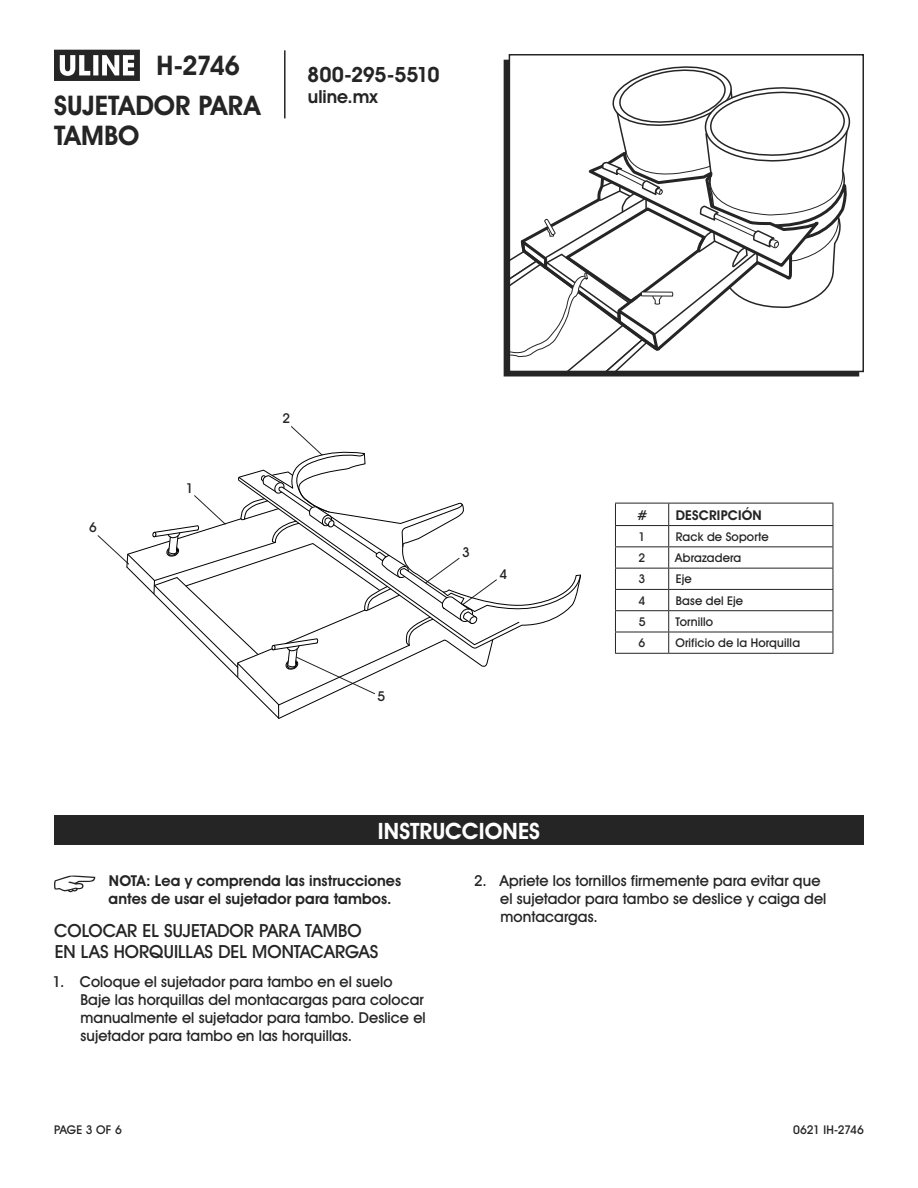
<style>
.page{position:relative;width:918px;height:1188px;background:#fff}
.page>*{position:absolute;margin:0;border:0;box-sizing:border-box;transform-origin:0 0}
.t1{font:700 27px/39.9px "Uline Two Knine";color:#252525}
.t2{font:700 22.5px "Uline Two Knine";color:#fff}
.t3{font:700 21px "Uline Two Knine";letter-spacing:-.02em;color:#252525}
.t4{font:18px/21.6px "Uline Two Knine";color:#252525}
.t5{font:700 18px "Uline Two Knine";color:#252525}
.t6{font:15px/18px "Uline Two Knine";letter-spacing:.005em;color:#252525}
.t7{font:700 15px/18px "Uline Two Knine";letter-spacing:.005em;color:#252525}
.t8{font:700 13.5px "Uline Two Knine";letter-spacing:.015em;color:#252525}
.t9{font:13.5px "Uline Two Knine";color:#242426}
.t10{font:12px "Uline Two Knine";letter-spacing:.015em;color:#252525}
.t11{font:12px "Uline Two Knine";letter-spacing:-.02em;color:#252525}
</style>
<div class="page">
<hr style="left:284px;top:50px;width:2px;height:68px;background:#252525">
<svg style="left:54px;top:50px;width:86px;height:31px"></svg>
<svg style="left:512px;top:66px;width:339px;height:303px"></svg>
<div style="left:509px;top:54px;width:355px;height:318px;border:2px solid #252525"></div>
<div style="left:54px;top:815px;width:810px;height:30px;background:#252525"></div>
<svg style="left:54px;top:875px;width:41px;height:17px"></svg>
<svg style="left:97px;top:426px;width:484px;height:293px"></svg>
<hr style="left:615px;top:503px;width:54px;height:1px;background:#252525">
<hr style="left:669px;top:503px;width:164px;height:1px;background:#252525">
<hr style="left:615px;top:525px;width:54px;height:1px;background:#252525">
<hr style="left:669px;top:525px;width:164px;height:1px;background:#252525">
<hr style="left:615px;top:546px;width:54px;height:1px;background:#252525">
<hr style="left:669px;top:546px;width:164px;height:1px;background:#252525">
<hr style="left:615px;top:568px;width:54px;height:1px;background:#252525">
<hr style="left:669px;top:568px;width:164px;height:1px;background:#252525">
<hr style="left:615px;top:589px;width:54px;height:1px;background:#252525">
<hr style="left:669px;top:589px;width:164px;height:1px;background:#252525">
<hr style="left:615px;top:610px;width:54px;height:1px;background:#252525">
<hr style="left:669px;top:610px;width:164px;height:1px;background:#252525">
<hr style="left:615px;top:632px;width:54px;height:1px;background:#252525">
<svg style="left:615px;top:503px;width:1px;height:150px"></svg>
<hr style="left:669px;top:632px;width:164px;height:1px;background:#252525">
<svg style="left:668px;top:503px;width:1px;height:150px"></svg>
<svg style="left:833px;top:503px;width:1px;height:150px"></svg>
<hr style="left:615px;top:653px;width:54px;height:1px;background:#252525">
<hr style="left:669px;top:653px;width:164px;height:1px;background:#252525">
<h1 class="t1" style="left:54px;top:45px;width:208px;text-indent:103px">H-2746<br>SUJETADOR PARA</h1>
<h1 class="t1" style="left:54px;top:115px;width:87px">TAMBO</h1>
<h3 class="t3" style="left:307px;top:62px;width:134px">800-295-5510</h3>
<p class="t5" style="left:308px;top:86px;width:71px">uline.mx</p>
<p class="t9" style="left:89px;top:519px;width:9px">6</p>
<p class="t9" style="left:186px;top:479px;width:9px">1</p>
<p class="t9" style="left:283px;top:410px;width:9px">2</p>
<p class="t9" style="left:377px;top:688px;width:9px">5</p>
<p class="t9" style="left:462px;top:544px;width:9px">3</p>
<p class="t9" style="left:499px;top:566px;width:9px">4</p>
<p class="t8" style="left:637px;top:507px;width:12px">#</p>
<p class="t8" style="left:676px;top:507px;width:88px">DESCRIPCIÓN</p>
<p class="t10" style="left:639px;top:529px;width:8px">1</p>
<p class="t10" style="left:676px;top:529px;width:95px">Rack de Soporte</p>
<p class="t10" style="left:639px;top:550px;width:8px">2</p>
<p class="t10" style="left:675px;top:550px;width:68px">Abrazadera</p>
<p class="t10" style="left:639px;top:572px;width:8px">3</p>
<p class="t10" style="left:676px;top:572px;width:18px">Eje</p>
<p class="t10" style="left:638px;top:593px;width:8px">4</p>
<p class="t10" style="left:676px;top:593px;width:69px">Base del Eje</p>
<p class="t10" style="left:639px;top:614px;width:8px">5</p>
<p class="t10" style="left:675px;top:614px;width:39px">Tornillo</p>
<p class="t10" style="left:639px;top:636px;width:8px">6</p>
<p class="t10" style="left:675px;top:636px;width:126px">Orificio de la Horquilla</p>
<h2 class="t2" style="left:378px;top:817px;width:164px">INSTRUCCIONES</h2>
<p class="t7" style="left:109px;top:872px;width:294px">NOTA: Lea y comprenda las instrucciones antes de usar el sujetador para tambos.</p>
<p class="t4" style="left:54px;top:919px;width:326px">COLOCAR EL SUJETADOR PARA TAMBO<br>EN LAS HORQUILLAS DEL MONTACARGAS</p>
<p class="t6" style="left:80px;top:973px;width:347px;text-indent:-28px">1. Coloque el sujetador para tambo en el suelo Baje las horquillas del montacargas para colocar manualmente el sujetador para tambo. Deslice el sujetador para tambo en las horquillas.</p>
<p class="t6" style="left:500px;top:872px;width:328px;text-indent:-26px">2. Apriete los tornillos firmemente para evitar que el sujetador para tambo se deslice y caiga del montacargas.</p>
<p class="t10" style="left:54px;top:1122px;width:69px">PAGE 3 OF 6</p>
<p class="t11" style="left:793px;top:1122px;width:72px">0621 IH-2746</p>
</div>
